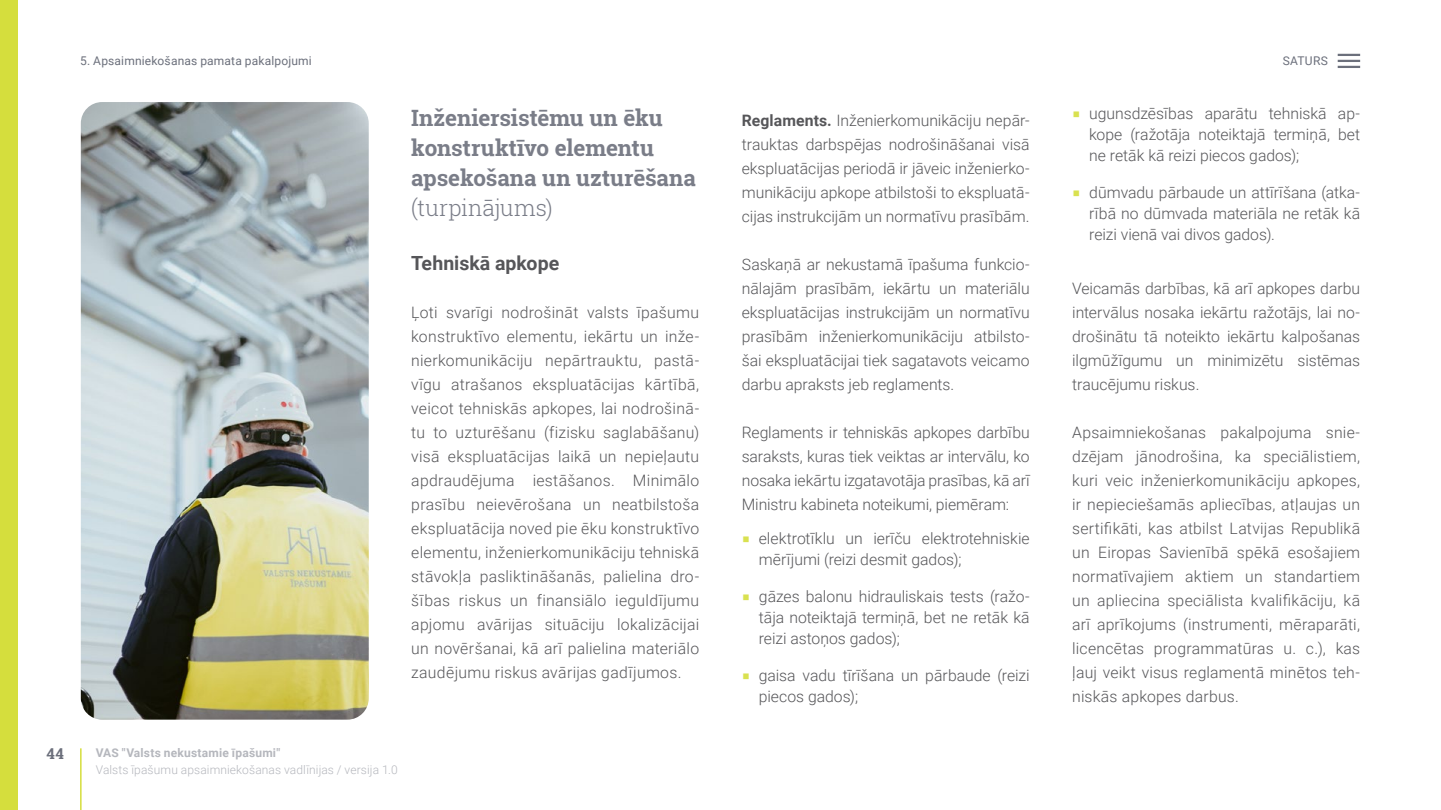
<style>
.page{position:relative;width:1441px;height:810px;background:#fff}
.page>*{position:absolute;margin:0;border:0;box-sizing:border-box;transform-origin:0 0}
.t1{font:700 22.5px/30px "Roboto Slab";letter-spacing:-.005em;color:#7a7d88}
.t2{font:300 22.5px "Roboto Slab";letter-spacing:.005em;color:#7a7d88}
.t3{font:700 19.5px "Roboto";color:#565659}
.t4{font:300 15.75px/24px "Roboto";color:#565659;text-align:justify}
.t5{font:700 15px "Roboto Slab";color:#6b6f7b}
.t6{font:300 12px "Roboto";letter-spacing:.01em;color:#b5b7bd}
.t7{font:12px "Roboto";letter-spacing:.015em;color:#6b6f7b}
.t8{font:700 12px "Roboto";letter-spacing:.015em;color:#b5b7bd}
.s1{font-weight:700}
.s2{font-family:"Calibri";font-weight:400;font-size:24px;color:#d9e150}
</style>
<div class="page">
<div style="left:0;top:0;width:17px;height:810px;background:#d5de3d"></div>
<img style="left:81px;top:102px;width:288px;height:618px">
<hr style="left:80px;top:748px;width:2px;height:62px;background:#d5de3d">
<hr style="left:1337px;top:54px;width:22px;height:2px;background:#6b6f7b">
<hr style="left:1337px;top:60px;width:22px;height:2px;background:#6b6f7b">
<hr style="left:1337px;top:66px;width:22px;height:2px;background:#6b6f7b">
<p class="t5" style="left:47px;top:743px;width:19px">44</p>
<p class="t7" style="left:80px;top:53px;width:233px">5. Apsaimniekošanas pamata pakalpojumi</p>
<p class="t7" style="left:1282px;top:53px;width:47px">SATURS</p>
<h1 class="t1" style="left:411px;top:103px;width:286px">Inženiersistēmu un ēku konstruktīvo elementu apsekošana un uzturēšana</h1>
<h1 class="t2" style="left:411px;top:192px;width:143px">(turpinājums)</h1>
<p class="t3" style="left:411px;top:249px;width:149px">Tehniskā apkope</p>
<p class="t4" style="left:411px;top:300px;width:289px">Ļoti svarīgi nodrošināt valsts īpašumu konstruktīvo elementu, iekārtu un inže&shy;nierkomunikāciju nepārtrauktu, pastā&shy;vīgu atrašanos ekspluatācijas kārtībā, veicot tehniskās apkopes, lai nodrošinā&shy;tu to uzturēšanu (fizisku saglabāšanu) visā ekspluatācijas laikā un nepieļautu apdraudējuma iestāšanos. Minimālo prasību neievērošana un neatbilstoša ekspluatācija noved pie ēku konstruktīvo elementu, inženierkomunikāciju tehniskā stāvokļa pasliktināšanās, palielina dro&shy;šības riskus un finansiālo ieguldījumu apjomu avārijas situāciju lokalizācijai un novēršanai, kā arī palielina materiālo zaudējumu riskus avārijas gadījumos.</p>
<p class="t8" style="left:96px;top:744px;width:186px">VAS "Valsts nekustamie īpašumi"</p>
<p class="t6" style="left:96px;top:762px;width:303px">Valsts īpašumu apsaimniekošanas vadlīnijas / versija 1.0</p>
<p class="t4" style="left:741px;top:108px;width:289px"><span class="s1">Reglaments.</span> Inženierkomunikāciju nepār&shy;trauktas darbspējas nodrošināšanai visā ekspluatācijas periodā ir jāveic inženierko&shy;munikāciju apkope atbilstoši to ekspluatā&shy;cijas instrukcijām un normatīvu prasībām.</p>
<p class="t4" style="left:741px;top:252px;width:289px">Saskaņā ar nekustamā īpašuma funkcio&shy;nālajām prasībām, iekārtu un materiālu ekspluatācijas instrukcijām un normatīvu prasībām inženierkomunikāciju atbilsto&shy;šai ekspluatācijai tiek sagatavots veicamo darbu apraksts jeb reglaments.</p>
<p class="t4" style="left:741px;top:420px;width:289px">Reglaments ir tehniskās apkopes darbību saraksts, kuras tiek veiktas ar intervālu, ko nosaka iekārtu izgatavotāja prasības, kā arī Ministru kabineta noteikumi, piemēram:</p>
<p class="t4" style="left:758px;top:527px;width:272px;line-height:21px;text-indent:-17px"><span class="s2">▪</span> elektrotīklu un ierīču elektrotehniskie mērījumi (reizi desmit gados);</p>
<p class="t4" style="left:758px;top:585px;width:272px;line-height:21px;text-indent:-17px"><span class="s2">▪</span> gāzes balonu hidrauliskais tests (ražo&shy;tāja noteiktajā termiņā, bet ne retāk kā reizi astoņos gados);</p>
<p class="t4" style="left:758px;top:664px;width:272px;line-height:21px;text-indent:-17px"><span class="s2">▪</span> gaisa vadu tīrīšana un pārbaude (reizi piecos gados);</p>
<p class="t4" style="left:1089px;top:102px;width:272px;line-height:21px;text-indent:-17px"><span class="s2">▪</span> ugunsdzēsības aparātu tehniskā ap&shy;kope (ražotāja noteiktajā termiņā, bet ne retāk kā reizi piecos gados);</p>
<p class="t4" style="left:1089px;top:181px;width:272px;line-height:21px;text-indent:-17px"><span class="s2">▪</span> dūmvadu pārbaude un attīrīšana (atka&shy;rībā no dūmvada materiāla ne retāk kā reizi vienā vai divos gados).</p>
<p class="t4" style="left:1072px;top:276px;width:289px">Veicamās darbības, kā arī apkopes darbu intervālus nosaka iekārtu ražotājs, lai no&shy;drošinātu tā noteikto iekārtu kalpošanas ilgmūžīgumu un minimizētu sistēmas traucējumu riskus.</p>
<p class="t4" style="left:1072px;top:420px;width:289px">Apsaimniekošanas pakalpojuma snie&shy;dzējam jānodrošina, ka speciālistiem, kuri veic inženierkomunikāciju apkopes, ir nepieciešamās apliecības, atļaujas un sertifikāti, kas atbilst Latvijas Republikā un Eiropas Savienībā spēkā esošajiem normatīvajiem aktiem un standartiem un apliecina speciālista kvalifikāciju, kā arī aprīkojums (instrumenti, mēraparāti, licencētas programmatūras u. c.), kas ļauj veikt visus reglamentā minētos teh&shy;niskās apkopes darbus.</p>
</div>
